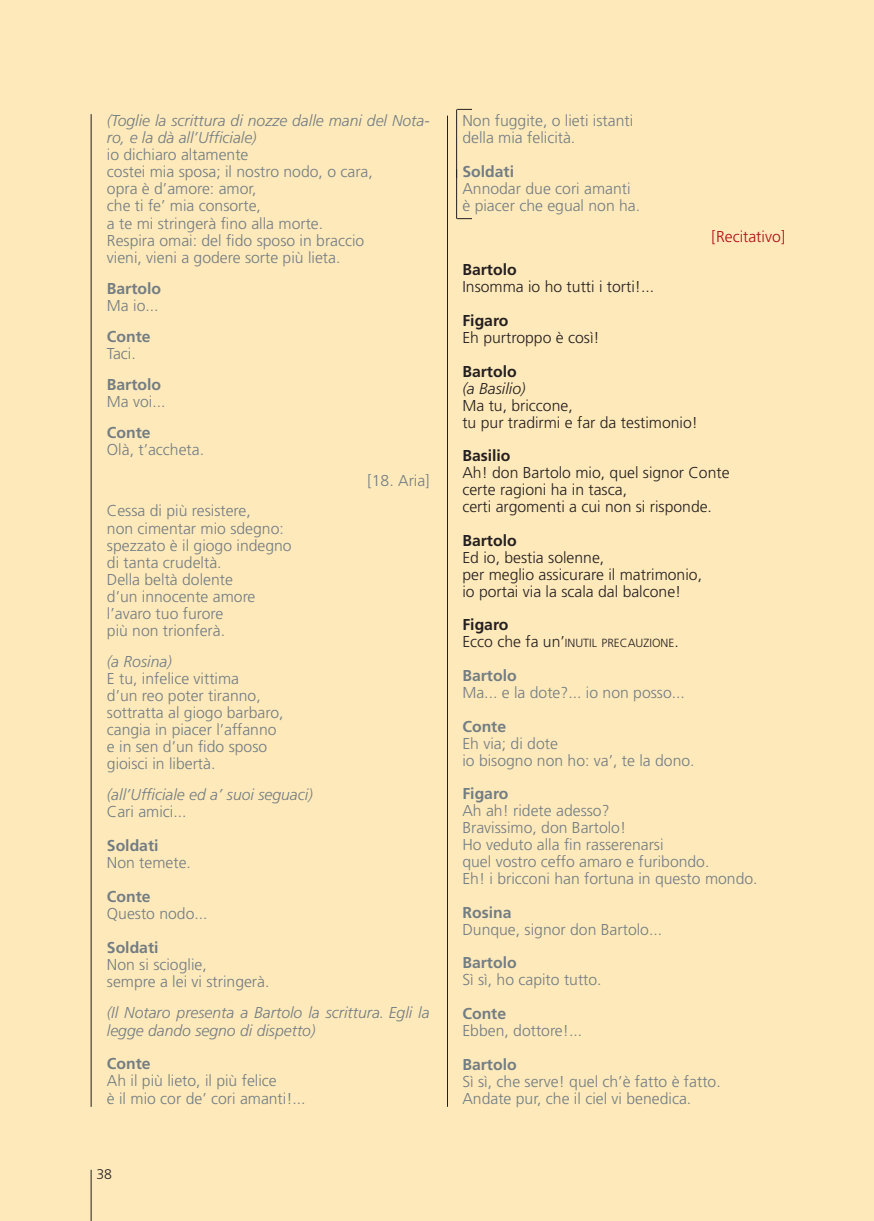
<style>
.page{position:relative;width:874px;height:1221px;background:#fff}
.page>*{position:absolute;margin:0;border:0;box-sizing:border-box;transform-origin:0 0}
.t1{font:300 15.75px/17.2px "Frutiger";color:#727d83}
.t2{font:300 15.75px/17px "Frutiger";color:#231f20}
.t3{font:italic 300 15.75px/17.2px "Frutiger";color:#727d83}
.t4{font:700 15.75px "Frutiger";color:#727d83}
.t5{font:700 15.75px "Frutiger";color:#231f20}
.t6{font:300 15.75px "Frutiger";color:#b00d15}
.t7{font:italic 300 15.75px "Frutiger";color:#231f20}
.t8{font:300 14px "Frutiger";color:#231f20}
.t9{font:300 11.9px "Frutiger";color:#231f20}
.s1{font-size:15.75px}
</style>
<div class="page">
<div style="left:858px;top:0;width:15px;height:1220px;background:#fee9ba"></div>
<div style="left:0;top:0;width:858px;height:1220px;background:#fee9ba"></div>
<hr style="left:447px;top:116px;width:1px;height:990px;background:#231f20">
<hr style="left:91px;top:114px;width:1px;height:992px;background:#231f20">
<hr style="left:91px;top:1169px;width:1px;height:51px;background:#231f20">
<svg style="left:457px;top:109px;width:15px;height:1px"></svg>
<hr style="left:456px;top:109px;width:1px;height:69px;background:#231f20">
<svg style="left:457px;top:218px;width:15px;height:1px"></svg>
<hr style="left:456px;top:169px;width:1px;height:50px;background:#231f20">
<p class="t3" style="left:107px;top:113px;width:324px">(Toglie la scrittura di nozze dalle mani del Nota&shy;ro, e la dà all’Ufficiale)</p>
<p class="t1" style="left:107px;top:147px;width:267px">io dichiaro altamente<br>costei mia sposa; il nostro nodo, o cara, opra è d’amore: amor,<br>che ti fe’ mia consorte,<br>a te mi stringerà fino alla morte.<br>Respira omai: del fido sposo in braccio vieni, vieni a godere sorte più lieta.</p>
<p class="t4" style="left:107px;top:282px;width:56px">Bartolo</p>
<p class="t1" style="left:107px;top:298px;width:53px">Ma io...</p>
<p class="t4" style="left:107px;top:330px;width:45px">Conte</p>
<p class="t1" style="left:107px;top:346px;width:30px">Taci.</p>
<p class="t4" style="left:107px;top:378px;width:56px">Bartolo</p>
<p class="t1" style="left:107px;top:394px;width:60px">Ma voi...</p>
<p class="t4" style="left:107px;top:426px;width:45px">Conte</p>
<p class="t1" style="left:107px;top:442px;width:99px">Olà, t’accheta.</p>
<p class="t1" style="left:367px;top:473px;width:64px">[18. Aria]</p>
<p class="t1" style="left:107px;top:503px;width:186px">Cessa di più resistere,<br>non cimentar mio sdegno: spezzato è il giogo indegno di tanta crudeltà.<br>Della beltà dolente<br>d’un innocente amore l’avaro tuo furore<br>più non trionferà.</p>
<p class="t3" style="left:107px;top:654px;width:66px">(a Rosina)</p>
<p class="t1" style="left:107px;top:671px;width:178px">E tu, infelice vittima<br>d’un reo poter tiranno, sottratta al giogo barbaro, cangia in piacer l’affanno e in sen d’un fido sposo gioisci in libertà.</p>
<p class="t3" style="left:107px;top:787px;width:207px">(all’Ufficiale ed a’ suoi seguaci)</p>
<p class="t1" style="left:107px;top:804px;width:81px">Cari amici...</p>
<p class="t4" style="left:107px;top:839px;width:53px">Soldati</p>
<p class="t1" style="left:107px;top:855px;width:85px">Non temete.</p>
<p class="t4" style="left:107px;top:889px;width:45px">Conte</p>
<p class="t1" style="left:107px;top:906px;width:102px">Questo nodo...</p>
<p class="t4" style="left:107px;top:940px;width:53px">Soldati</p>
<p class="t1" style="left:107px;top:956px;width:164px">Non si scioglie,<br>sempre a lei vi stringerà.</p>
<p class="t3" style="left:107px;top:1005px;width:324px">(Il Notaro presenta a Bartolo la scrittura. Egli la legge dando segno di dispetto)</p>
<p class="t4" style="left:107px;top:1057px;width:45px">Conte</p>
<p class="t1" style="left:107px;top:1073px;width:200px">Ah il più lieto, il più felice<br>è il mio cor de’ cori amanti!...</p>
<p class="t8" style="left:96px;top:1168px;width:17px">38</p>
<p class="t1" style="left:462px;top:113px;width:172px">Non fuggite, o lieti istanti della mia felicità.</p>
<p class="t4" style="left:462px;top:165px;width:53px">Soldati</p>
<p class="t1" style="left:462px;top:181px;width:179px">Annodar due cori amanti è piacer che egual non ha.</p>
<p class="t6" style="left:711px;top:230px;width:75px">[Recitativo]</p>
<p class="t5" style="left:462px;top:263px;width:56px">Bartolo</p>
<p class="t2" style="left:462px;top:279px;width:193px">Insomma io ho tutti i torti!...</p>
<p class="t5" style="left:462px;top:314px;width:48px">Figaro</p>
<p class="t2" style="left:462px;top:330px;width:139px">Eh purtroppo è così!</p>
<p class="t5" style="left:462px;top:365px;width:56px">Bartolo</p>
<p class="t7" style="left:462px;top:382px;width:65px">(a Basilio)</p>
<p class="t2" style="left:462px;top:398px;width:237px">Ma tu, briccone,<br>tu pur tradirmi e far da testimonio!</p>
<p class="t5" style="left:462px;top:449px;width:50px">Basilio</p>
<p class="t2" style="left:462px;top:465px;width:268px">Ah! don Bartolo mio, quel signor Conte certe ragioni ha in tasca,<br>certi argomenti a cui non si risponde.</p>
<p class="t5" style="left:462px;top:534px;width:56px">Bartolo</p>
<p class="t2" style="left:462px;top:550px;width:241px">Ed io, bestia solenne,<br>per meglio assicurare il matrimonio, io portai via la scala dal balcone!</p>
<p class="t5" style="left:462px;top:618px;width:48px">Figaro</p>
<p class="t9" style="left:462px;top:638px;width:218px"><span class="s1">Ecco che fa un’</span>INUTIL PRECAUZIONE<span class="s1">.</span></p>
<p class="t4" style="left:462px;top:669px;width:56px">Bartolo</p>
<p class="t1" style="left:462px;top:685px;width:224px">Ma... e la dote?... io non posso...</p>
<p class="t4" style="left:462px;top:719px;width:45px">Conte</p>
<p class="t1" style="left:462px;top:735px;width:233px">Eh via; di dote<br>io bisogno non ho: va’, te la dono.</p>
<p class="t4" style="left:462px;top:787px;width:48px">Figaro</p>
<p class="t1" style="left:462px;top:803px;width:296px">Ah ah! ridete adesso?<br>Bravissimo, don Bartolo!<br>Ho veduto alla fin rasserenarsi<br>quel vostro ceffo amaro e furibondo.<br>Eh! i bricconi han fortuna in questo mondo.</p>
<p class="t4" style="left:462px;top:905px;width:50px">Rosina</p>
<p class="t1" style="left:462px;top:921px;width:201px">Dunque, signor don Bartolo...</p>
<p class="t4" style="left:462px;top:956px;width:56px">Bartolo</p>
<p class="t1" style="left:462px;top:972px;width:141px">Sì sì, ho capito tutto.</p>
<p class="t4" style="left:462px;top:1007px;width:45px">Conte</p>
<p class="t1" style="left:462px;top:1023px;width:121px">Ebben, dottore!...</p>
<p class="t4" style="left:462px;top:1057px;width:56px">Bartolo</p>
<p class="t1" style="left:462px;top:1073px;width:260px">Sì sì, che serve! quel ch’è fatto è fatto.<br>Andate pur, che il ciel vi benedica.</p>
</div>
